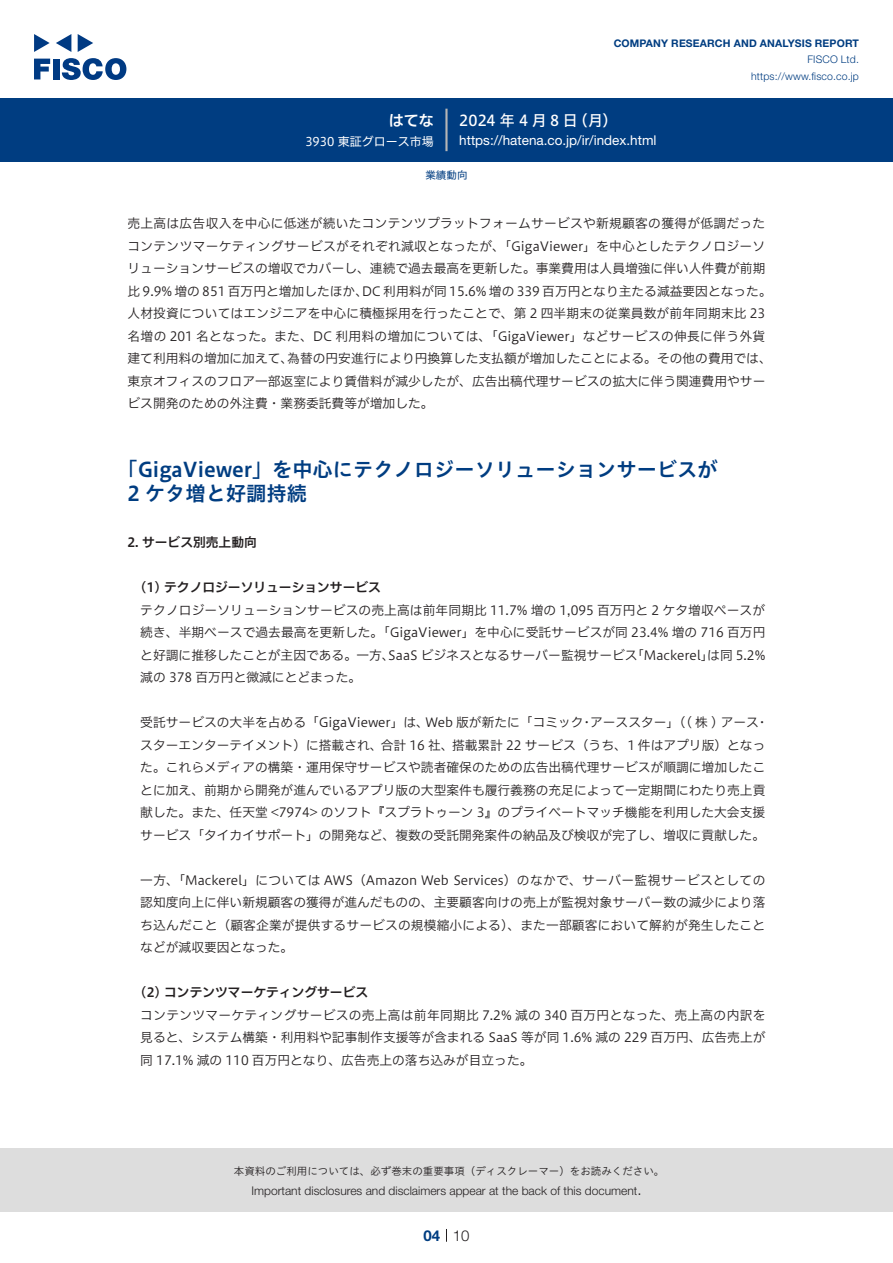
<style>
.page{position:relative;width:893px;height:1263px;background:#fff}
.page>*{position:absolute;margin:0;border:0;box-sizing:border-box;transform-origin:0 0}
.中タイトル{font:20.25px/24px "Hiragino UD Sans Std W6";color:#003d81}
.t1{font:15px "Hiragino UD Sans F Std N W5";letter-spacing:.23em;color:#fff}
.t2{font:300 15px "Helvetica Neue LT Std";color:#231f20}
.t3{font:15px "Hiragino UD Sans F Std N W6";color:#fff}
.t4{font:700 15px "Helvetica Neue LT Std";color:#003d81}
.t5{font:13.5px "Helvetica Neue LT Std";color:#fff}
.本文3mm{font:12.75px/22.5px "Hiragino UD Sans F Std N W3";color:#231f20}
.本文{font:12.75px/22.5px "Hiragino UD Sans F Std N W3";color:#231f20}
.本文-2{font:12.75px "Hiragino UD Sans F Std N W3";letter-spacing:.02em;color:#231f20}
.本文-3{font:12.75px "Hiragino UD Sans F Std N W3";letter-spacing:.025em;color:#231f20}
.小タイトル3mm{font:12.75px "Hiragino UD Sans F Std N W6";color:#231f20}
.小タイトル{font:12.75px "Hiragino UD Sans F Std N W6";color:#231f20}
.t6{font:300 12px "Helvetica Neue LT Std";color:#231f20}
.t7{font:12px "Hiragino UD Sans F Std N W4";color:#fff}
.t8{font:10.5px "Hiragino UD Sans Std W3";color:#231f20}
.t9{font:700 10.5px "Helvetica Neue LT Std";letter-spacing:.015em;color:#003d81}
.t10{font:300 10.5px/16.5px "Helvetica Neue LT Std";letter-spacing:.015em;color:#003d81;text-align:right}
.ヘッダー{font:10.5px "Hiragino UD Sans F Std N W4";color:#003d81}
</style>
<div class="page">
<div style="left:0;top:1148px;width:893px;height:64px;background:#ddd"></div>
<svg style="left:34px;top:59px;width:16px;height:20px"></svg>
<div style="left:53px;top:59px;width:6px;height:20px;background:#003a83"></div>
<svg style="left:62px;top:58px;width:64px;height:22px"></svg>
<svg style="left:34px;top:34px;width:16px;height:18px"></svg>
<svg style="left:78px;top:34px;width:15px;height:18px"></svg>
<svg style="left:56px;top:34px;width:15px;height:18px"></svg>
<div style="left:0;top:98px;width:893px;height:64px;background:#003d81"></div>
<hr style="left:445px;top:109px;width:3px;height:42px;background:#b5b5b6">
<svg style="left:446px;top:1229px;width:1px;height:13px"></svg>
<p class="t3" style="left:389px;top:109px;width:46px">はてな</p>
<p class="t7" style="left:305px;top:132px;width:130px">3930 東証グロース市場</p>
<p class="t9" style="left:614px;top:37px;width:247px">COMPANY RESEARCH AND ANALYSIS REPORT</p>
<p class="t10" style="left:751px;top:51px;width:109px">FISCO Ltd. https://www.fisco.co j p.</p>
<p class="t1" style="left:459px;top:109px;width:120px">2024年4月8日</p>
<p class="t1" style="left:573px;top:109px;width:46px">（月(</p>
<p class="t5" style="left:459px;top:132px;width:199px">https://hatena.co j p. /i r/ index.html</p>
<p class="ヘッダー" style="left:425px;top:167px;width:43px">業績動向</p>
<p class="本文-2" style="left:128px;top:214px;width:639px">売上高は広告収入を中心に低迷が続いたコンテンツプラットフォームサービスや新規顧客の獲得が低調だった</p>
<p class="本文-2" style="left:128px;top:236px;width:639px">コンテンツマーケティングサービスがそれぞれ減収となったが、「GigaViewer」を中心としたテクノロジーソ</p>
<p class="本文" style="left:128px;top:256px;width:639px">リューションサービスの増収でカバーし、連続で過去最高を更新した。事業費用は人員増強に伴い人件費が前期</p>
<p class="本文" style="left:362px;top:279px;width:412px">DC 利用料が同 15.6% 増の 339 百万円となり主たる減益要因となった。</p>
<p class="本文" style="left:128px;top:279px;width:242px">比 9.9% 増の 851 百万円と増加したほか、</p>
<p class="本文" style="left:128px;top:301px;width:639px">人材投資についてはエンジニアを中心に積極採用を行ったことで、第 2 四半期末の従業員数が前年同期末比 23</p>
<p class="本文-3" style="left:128px;top:326px;width:639px">名増の 201 名となった。また、DC 利用料の増加については、「GigaViewer」などサービスの伸長に伴う外貨</p>
<p class="本文" style="left:287px;top:346px;width:486px">為替の円安進行により円換算した支払額が増加したことによる。その他の費用では、</p>
<p class="本文" style="left:128px;top:346px;width:639px">建て利用料の増加に加えて、<br>東京オフィスのフロア一部返室により賃借料が減少したが、広告出稿代理サービスの拡大に伴う関連費用やサービス開発のための外注費・業務委託費等が増加した。</p>
<p class="中タイトル" style="left:128px;top:456px;width:592px;text-indent:-10px">「GigaViewer」を中心にテクノロジーソリューションサービスが<br>2 ケタ増と好調持続</p>
<p class="小タイトル" style="left:128px;top:532px;width:131px">2. サービス別売上動向</p>
<p class="小タイトル3mm" style="left:140px;top:577px;width:242px">1( ) テクノロジーソリューションサービス</p>
<p class="本文3mm" style="left:140px;top:598px;width:627px;text-align:right">テクノロジーソリューションサービスの売上高は前年同期比 11.7% 増の 1,095 百万円と 2 ケタ増収ペースが続き、半期ベースで過去最高を更新した。「GigaViewer」を中心に受託サービスが同 23.4% 増の 716 百万円は同 5.2%</p>
<p class="本文3mm" style="left:388px;top:643px;width:251px">SaaS ビジネスとなるサーバー監視サービス</p>
<p class="本文3mm" style="left:140px;top:643px;width:256px">と好調に推移したことが主因である。一方、減の 378 百万円と微減にとどまった。</p>
<p class="本文3mm" style="left:631px;top:643px;width:84px">「Mackerel」</p>
<p class="本文3mm" style="left:140px;top:710px;width:627px">受託サービスの大半を占める「GigaViewer」は、<br>スターエンターテイメント）に搭載され、合計 16 社、搭載累計 22 サービス（うち、１件はアプリ版）となった。これらメディアの構築・運用保守サービスや読者確保のための広告出稿代理サービスが順調に増加したことに加え、前期から開発が進んでいるアプリ版の大型案件も履行義務の充足によって一定期間にわたり売上貢献した。また、任天堂 &lt;7974&gt; のソフト『スプラトゥーン 3』のプライベートマッチ機能を利用した大会支援サービス「タイカイサポート」の開発など、複数の受託開発案件の納品及び検収が完了し、増収に貢献した。</p>
<p class="本文3mm" style="left:140px;top:868px;width:627px;text-align:justify">一方、「Mackerel」については AWS（Amazon Web Services）のなかで、サーバー監視サービスとしての認知度向上に伴い新規顧客の獲得が進んだものの、主要顧客向けの売上が監視対象サーバー数の減少により落ち込んだこと（顧客企業が提供するサービスの規模縮小による）、また一部顧客において解約が発生したことなどが減収要因となった。</p>
<p class="小タイトル3mm" style="left:140px;top:982px;width:229px">2( ) コンテンツマーケティングサービス</p>
<p class="本文3mm" style="left:140px;top:1003px;width:627px;text-align:justify">コンテンツマーケティングサービスの売上高は前年同期比 7.2% 減の 340 百万円となった、売上高の内訳を見ると、システム構築・利用料や記事制作支援等が含まれる SaaS 等が同 1.6% 減の 229 百万円、広告売上が同 17.1% 減の 110 百万円となり、広告売上の落ち込みが目立った。</p>
<p class="本文3mm" style="left:425px;top:710px;width:160px">Web 版が新たに「コミック</p>
<p class="本文3mm" style="left:590px;top:710px;width:170px">アーススター」（( 株 ) アース</p>
<p class="本文3mm" style="left:580px;top:710px;width:14px">・</p>
<p class="本文3mm" style="left:756px;top:710px;width:14px">・</p>
<p class="t8" style="left:234px;top:1163px;width:432px">本資料のご利用については、必ず巻末の重要事項（ディスクレーマー）をお読みください。</p>
<p class="t2" style="left:637px;top:1180px;width:6px">.</p>
<p class="t6" style="left:251px;top:1183px;width:387px">Important disclosures and disclaimers appear at the back of this document</p>
<p class="t4" style="left:423px;top:1226px;width:18px">04</p>
<p class="t2" style="left:453px;top:1226px;width:18px">10</p>
</div>
